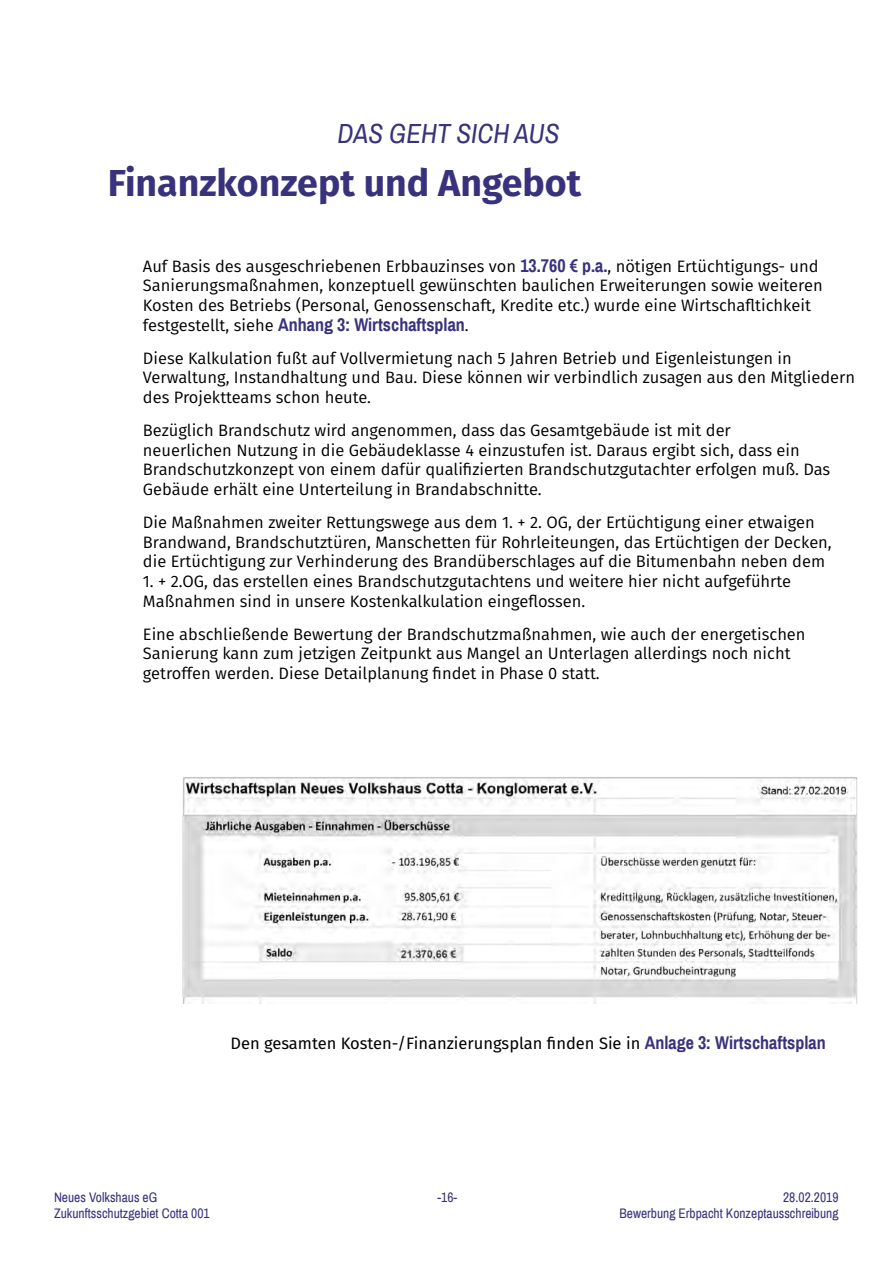
<style>
.page{position:relative;width:893px;height:1263px;background:#fff}
.page>*{position:absolute;margin:0;border:0;box-sizing:border-box;transform-origin:0 0}
.t1{font:700 37.5px "Fira Sans";color:#38327c}
.t2{font:italic 27px "Archivo Narrow";color:#38327c}
.t3{font:700 18px "Archivo Narrow";color:#38327c}
.t4{font:16.5px/19.8px "Fira Sans";color:#000}
.t5{font:16.5px "Fira Sans";color:#000}
.t6{font:13.5px "Archivo Narrow";color:#38327c}
.s1{font-family:"Archivo Narrow";font-weight:700;font-size:18px;color:#38327c}
.s2{font-family:"Fira Sans";font-weight:400;font-size:16.5px;color:#000}
</style>
<div class="page">
<img style="left:183px;top:777px;width:675px;height:226px">
<h2 class="t2" style="left:338px;top:117px;width:223px">DAS GEHT SICH AUS</h2>
<h1 class="t1" style="left:108px;top:152px;width:475px">Finanzkonzept und Angebot</h1>
<p class="t4" style="left:143px;top:256px;width:681px">Auf Basis des ausgeschriebenen Erbbauzinses von <span class="s1">13.760 € p.a.</span>, nötigen Ertüchtigungs- und<br>Sanierungsmaßnahmen, konzeptuell gewünschten baulichen Erweiterungen sowie weiteren<br>Kosten des Betriebs (Personal, Genossenschaft, Kredite etc.) wurde eine Wirtschafltichkeit</p>
<p class="t3" style="left:143px;top:314px;width:327px"><span class="s2">festgestellt, siehe</span> Anhang 3: Wirtschaftsplan<span class="s2">.</span></p>
<p class="t4" style="left:143px;top:348px;width:714px">Diese Kalkulation fußt auf Vollvermietung nach 5 Jahren Betrieb und Eigenleistungen in<br>Verwaltung, Instandhaltung und Bau. Diese können wir verbindlich zusagen aus den Mitgliedern des Projektteams schon heute.</p>
<p class="t4" style="left:143px;top:420px;width:689px">Bezüglich Brandschutz wird angenommen, dass das Gesamtgebäude ist mit der<br>neuerlichen Nutzung in die Gebäudeklasse 4 einzustufen ist. Daraus ergibt sich, dass ein Brandschutzkonzept von einem dafür qualifizierten Brandschutzgutachter erfolgen muß. Das Gebäude erhält eine Unterteilung in Brandabschnitte.</p>
<p class="t4" style="left:143px;top:512px;width:690px">Die Maßnahmen zweiter Rettungswege aus dem 1. + 2. OG, der Ertüchtigung einer etwaigen<br>Brandwand, Brandschutztüren, Manschetten für Rohrleiteungen, das Ertüchtigen der Decken, die Ertüchtigung zur Verhinderung des Brandüberschlages auf die Bitumenbahn neben dem</p>
<p class="t4" style="left:143px;top:571px;width:650px">1. + 2.OG, das erstellen eines Brandschutzgutachtens und weitere hier nicht aufgeführte<br>Maßnahmen sind in unsere Kostenkalkulation eingeflossen.</p>
<p class="t4" style="left:143px;top:623px;width:664px">Eine abschließende Bewertung der Brandschutzmaßnahmen, wie auch der energetischen<br>Sanierung kann zum jetzigen Zeitpunkt aus Mangel an Unterlagen allerdings noch nicht getroffen werden. Diese Detailplanung findet in Phase 0 statt.</p>
<p class="t5" style="left:230px;top:1030px;width:597px">Den gesamten Kosten-/Finanzierungsplan finden Sie in <span class="s1">Anlage 3: Wirtschaftsplan</span></p>
<p class="t6" style="left:54px;top:1189px;width:105px">Neues Volkshaus eG</p>
<p class="t6" style="left:437px;top:1189px;width:21px">-16-</p>
<p class="t6" style="left:783px;top:1189px;width:57px">28.02.2019</p>
<p class="t6" style="left:54px;top:1205px;width:157px">Zukunftsschutzgebiet Cotta 001</p>
<p class="t6" style="left:619px;top:1205px;width:221px">Bewerbung Erbpacht Konzeptausschreibung</p>
</div>
